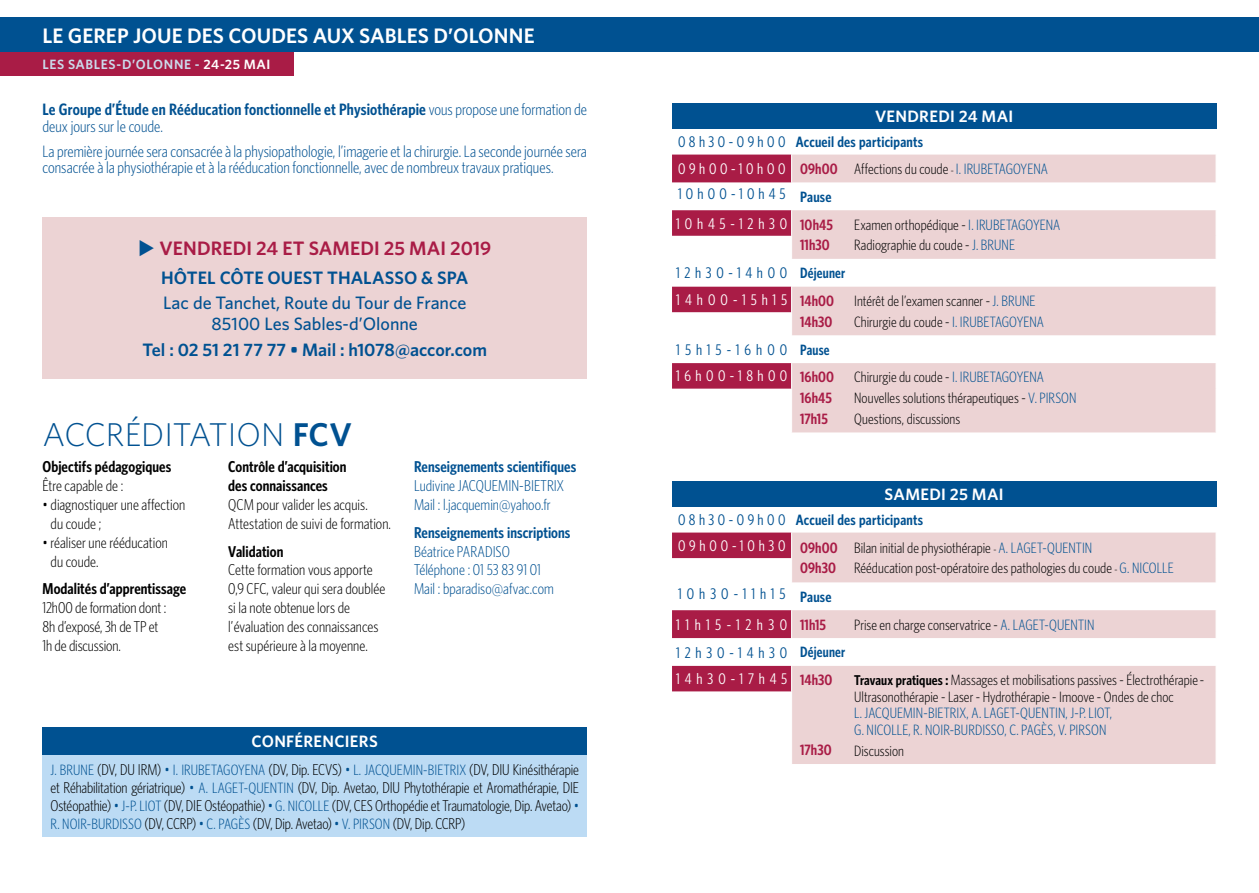
<style>
.page{position:relative;width:1259px;height:893px;background:#fff}
.page>*{position:absolute;margin:0;border:0;box-sizing:border-box;transform-origin:0 0}
.t1{font:300 33px "Whitney";letter-spacing:-.005em;color:#005191}
.t2{font:600 21px "Whitney";color:#fff}
.t3{font:600 19.5px "Whitney";color:#a91c46}
.t4{font:600 18px "Whitney";color:#005191}
.t5{font:500 18px/21px "Whitney";color:#005191;text-align:center}
.t6{font:300 16.5px/16.5px "Whitney Condensed";color:#005191}
.t7{font:600 16.5px/16.5px "Whitney Condensed";letter-spacing:.01em;color:#005191}
.t8{font:600 16.5px "Whitney";letter-spacing:.02em;color:#fff}
.t9{font:300 15.75px/18.9px "Whitney Condensed";color:#000}
.t10{font:300 15.75px/18.9px "Whitney Condensed";color:#005191}
.t11{font:600 15.75px/18.9px "Whitney Condensed";letter-spacing:.005em;color:#000}
.t12{font:600 15.75px "Whitney Condensed";letter-spacing:.005em;color:#005191}
.t13{font:15.45px/26.7px "Whitney Condensed";letter-spacing:.315em;color:#005191}
.t14{font:15.45px/29.1px "Whitney Condensed";letter-spacing:.285em;color:#005191}
.t15{font:15.45px/26.7px "Whitney Condensed";letter-spacing:.295em;color:#005191}
.t16{font:300 15px/27.3px "Whitney Condensed";letter-spacing:.005em;color:#000}
.t17{font:300 15px/16.5px "Whitney Condensed";letter-spacing:.005em;color:#005191}
.t18{font:600 15px/26.7px "Whitney Condensed";letter-spacing:.015em;color:#005191}
.t19{font:600 15px "Whitney Condensed";letter-spacing:.005em;color:#a91c46}
.t20{font:600 13.5px "Whitney";letter-spacing:.045em;color:#cbdaeb}
.s1{color:#fff}
.s2{font-weight:300}
.s3{color:#005191}
.s4{font-weight:600}
.s5{font-size:15px;color:#005191}
.s6{font-weight:400;font-size:15.45px}
.s7{font-weight:400;font-size:15.45px;color:#fff}
.s8{color:#a91c46}
.s9{font-weight:300;color:#000}
.s10{font-weight:300;font-size:10.5px;color:#000}
.s11{font-weight:600;font-size:15px;color:#a91c46}
.s12{font-weight:600;font-size:15px}
.s13{font-weight:400;font-size:15.45px;color:#005191}
.s14{font-weight:600;color:#005191}
.s15{font-weight:600;color:#a91c46}
.s16{font-size:10.5px}
.s17{font-weight:600;font-size:14.25px}
</style>
<div class="page">
<div style="left:0;top:17px;width:293px;height:58px;background:#a91c46"></div>
<div style="left:0;top:17px;width:1259px;height:34px;background:#005191"></div>
<div style="left:43px;top:217px;width:544px;height:161px;background:#ecd3d4"></div>
<div style="left:43px;top:727px;width:544px;height:28px;background:#005191"></div>
<div style="left:43px;top:755px;width:544px;height:81px;background:#bcdbf4"></div>
<div style="left:672px;top:104px;width:544px;height:25px;background:#005191"></div>
<svg style="left:792px;top:155px;width:423px;height:277px;fill:#ecd3d4"></svg>
<svg style="left:672px;top:154px;width:120px;height:235px"></svg>
<svg style="left:1215px;top:154px;width:1px;height:235px"></svg>
<div style="left:672px;top:482px;width:544px;height:25px;background:#005191"></div>
<svg style="left:792px;top:533px;width:423px;height:231px;fill:#ecd3d4"></svg>
<svg style="left:1215px;top:532px;width:1px;height:159px"></svg>
<svg style="left:672px;top:532px;width:120px;height:159px"></svg>
<h2 class="t2" style="left:42px;top:23px;width:493px">LE GEREP JOUE DES COUDES AUX SABLES D’OLONNE</h2>
<p class="t20" style="left:42px;top:56px;width:229px">LES SABLES-D’OLONNE - <span class="s1">24-25 MAI</span></p>
<p class="t7" style="left:43px;top:101px;width:546px">Le Groupe d’Étude en Rééducation fonctionnelle et Physiothérapie <span class="s2">vous propose une formation de deux jours sur le coude.</span></p>
<p class="t6" style="left:43px;top:143px;width:546px">La première journée sera consacrée à la physiopathologie, l’imagerie et la chirurgie. La seconde journée sera consacrée à la physiothérapie et à la rééducation fonctionnelle, avec de nombreux travaux pratiques.</p>
<p class="t3" style="left:138px;top:236px;width:355px"><span class="s3">◆</span> VENDREDI 24 ET SAMEDI 25 MAI 2019</p>
<p class="t4" style="left:161px;top:267px;width:309px">HÔTEL CÔTE OUEST THALASSO &amp; SPA</p>
<p class="t5" style="left:163px;top:292px;width:305px">Lac de Tanchet, Route du Tour de France<br>85100 Les Sables-d’Olonne</p>
<p class="t4" style="left:142px;top:338px;width:346px">Tel : 02 51 21 77 77 • Mail : h1078@accor.com</p>
<h1 class="t1" style="left:43px;top:415px;width:311px">ACCRÉDITATION <span class="s4">FCV</span></h1>
<p class="t11" style="left:43px;top:457px;width:130px">Objectifs pédagogiques</p>
<p class="t9" style="left:43px;top:476px;width:82px">Être capable de :</p>
<p class="t9" style="left:51px;top:495px;width:136px;text-indent:-8px">• diagnostiquer une affection du coude ;</p>
<p class="t9" style="left:51px;top:533px;width:119px;text-indent:-8px">• réaliser une rééducation du coude.</p>
<p class="t11" style="left:43px;top:579px;width:145px">Modalités d’apprentissage</p>
<p class="t9" style="left:43px;top:598px;width:125px">12h00 de formation dont :<br>8h d’exposé, 3h de TP et<br>1h de discussion.</p>
<p class="t11" style="left:228px;top:457px;width:120px">Contrôle d’acquisition des connaissances</p>
<p class="t9" style="left:228px;top:495px;width:164px">QCM pour valider les acquis.<br>Attestation de suivi de formation.</p>
<p class="t11" style="left:228px;top:541px;width:57px">Validation</p>
<p class="t9" style="left:228px;top:560px;width:158px">Cette formation vous apporte<br>0,9 CFC, valeur qui sera doublée si la note obtenue lors de l’évaluation des connaissances est supérieure à la moyenne.</p>
<p class="t12" style="left:414px;top:458px;width:164px">Renseignements scientifiques</p>
<p class="t10" style="left:414px;top:476px;width:151px">Ludivine JACQUEMIN-BIETRIX<br>Mail : l.jacquemin@yahoo.fr</p>
<p class="t12" style="left:414px;top:523px;width:158px">Renseignements inscriptions</p>
<p class="t10" style="left:414px;top:542px;width:141px">Béatrice PARADISO<br>Téléphone : 01 53 83 91 01<br>Mail : bparadiso@afvac.com</p>
<p class="t8" style="left:252px;top:732px;width:128px">CONFÉRENCIERS</p>
<p class="t9" style="left:50px;top:760px;width:530px;line-height:18px;text-align:justify"><span class="s5">J. BRUNE</span> (DV, DU IRM) <span class="s3">•</span> <span class="s5">I. IRUBETAGOYENA</span> (DV, Dip. ECVS) <span class="s3">•</span> <span class="s5">L. JACQUEMIN-BIETRIX</span> (DV, DIU Kinésithérapie et Réhabilitation gériatrique) <span class="s3">•</span> <span class="s5">A. LAGET-QUENTIN</span> (DV, Dip. Avetao, DIU Phytothérapie et Aromathérapie, DIE Ostéopathie) <span class="s3">•</span> <span class="s5">J-P. LIOT</span> (DV, DIE Ostéopathie) <span class="s3">•</span> <span class="s5">G. NICOLLE</span> (DV, CES Orthopédie et Traumatologie, Dip. Avetao) <span class="s3">• </span><span class="s5">R. NOIR-BURDISSO</span> (DV, CCRP) <span class="s3">•</span> <span class="s5">C. PAGÈS</span> (DV, Dip. Avetao) <span class="s3">•</span> <span class="s5">V. PIRSON</span> (DV, Dip. CCRP)</p>
<p class="t8" style="left:875px;top:107px;width:140px">VENDREDI 24 MAI</p>
<p class="t18" style="left:678px;top:128px;width:371px"><span class="s6">0 8 h 3 0 - 0 9 h 0 0</span> Accueil des participants<br><span class="s7">0 9 h 0 0 - 1 0 h 0 0</span> <span class="s8">09h00</span> <span class="s9">Affections du coude</span> <span class="s10">-</span> <span class="s2">I. IRUBETAGOYENA</span></p>
<p class="t14" style="left:676px;top:179px;width:158px">10h00-10h45 <sub>Pause<br></sub><span class="s1">10h45-12h30</span> <span class="s11">10h45</span></p>
<p class="t16" style="left:854px;top:211px;width:208px">Examen orthopédique - <span class="s3">I. IRUBETAGOYENA</span></p>
<p class="t19" style="left:800px;top:236px;width:31px">11h30</p>
<p class="t16" style="left:854px;top:231px;width:162px">Radiographie du coude - <span class="s3">J. BRUNE</span></p>
<p class="t13" style="left:676px;top:259px;width:171px">12h30-14h00 <span class="s12">Déjeuner<br></span><span class="s1">14h00-15h15</span> <span class="s11">14h00</span></p>
<p class="t16" style="left:854px;top:287px;width:183px">Intérêt de l’examen scanner - <span class="s3">J. BRUNE</span></p>
<p class="t19" style="left:800px;top:313px;width:34px">14h30</p>
<p class="t16" style="left:854px;top:308px;width:191px">Chirurgie du coude - <span class="s3">I. IRUBETAGOYENA</span></p>
<p class="t15" style="left:676px;top:336px;width:159px">15h15-16h00 <span class="s12">Pause<br></span><span class="s1">16h00-18h00</span> <span class="s11">16h00</span></p>
<p class="t16" style="left:854px;top:364px;width:191px">Chirurgie du coude - <span class="s3">I. IRUBETAGOYENA</span></p>
<p class="t19" style="left:800px;top:389px;width:33px">16h45</p>
<p class="t16" style="left:854px;top:384px;width:224px">Nouvelles solutions thérapeutiques - <span class="s3">V. PIRSON</span></p>
<p class="t19" style="left:800px;top:410px;width:29px">17h15</p>
<p class="t16" style="left:854px;top:405px;width:108px">Questions, discussions</p>
<p class="t8" style="left:884px;top:484px;width:120px">SAMEDI 25 MAI</p>
<p class="t16" style="left:678px;top:506px;width:416px"><span class="s13">0 8 h 3 0 - 0 9 h 0 0</span> <span class="s14">Accueil des participants<br></span><span class="s7">0 9 h 0 0 - 1 0 h 3 0</span> <span class="s15">09h00</span> Bilan initial de physiothérapie <span class="s16">-</span> <span class="s3">A. LAGET-QUENTIN</span></p>
<p class="t16" style="left:800px;top:554px;width:375px"><span class="s15">09h30</span> Rééducation post-opératoire des pathologies du coude <span class="s16">-</span> <span class="s3">G. NICOLLE</span></p>
<p class="t13" style="left:676px;top:579px;width:157px;line-height:30.2px">10h30-11h15 <sub>Pause<br></sub><span class="s1">11h15-12h30</span> <span class="s11">11h15</span></p>
<p class="t16" style="left:854px;top:611px;width:242px">Prise en charge conservatrice - <span class="s3">A. LAGET-QUENTIN</span></p>
<p class="t13" style="left:676px;top:639px;width:171px">12h30-14h30 <span class="s12">Déjeuner<br></span><span class="s1">14h30-17h45</span> <span class="s11">14h30</span></p>
<p class="t16" style="left:854px;top:672px;width:351px;line-height:16.5px"><span class="s17">Travaux pratiques :</span> Massages et mobilisations passives - Électrothérapie-<br>Ultrasonothérapie - Laser - Hydrothérapie - Imoove - Ondes de choc</p>
<p class="t17" style="left:854px;top:705px;width:259px">L. JACQUEMIN-BIETRIX, A. LAGET-QUENTIN, J-P. LIOT,<br>G. NICOLLE, R. NOIR-BURDISSO, C. PAGÈS, V. PIRSON</p>
<p class="t19" style="left:800px;top:742px;width:33px">17h30</p>
<p class="t16" style="left:854px;top:737px;width:51px">Discussion</p>
</div>
